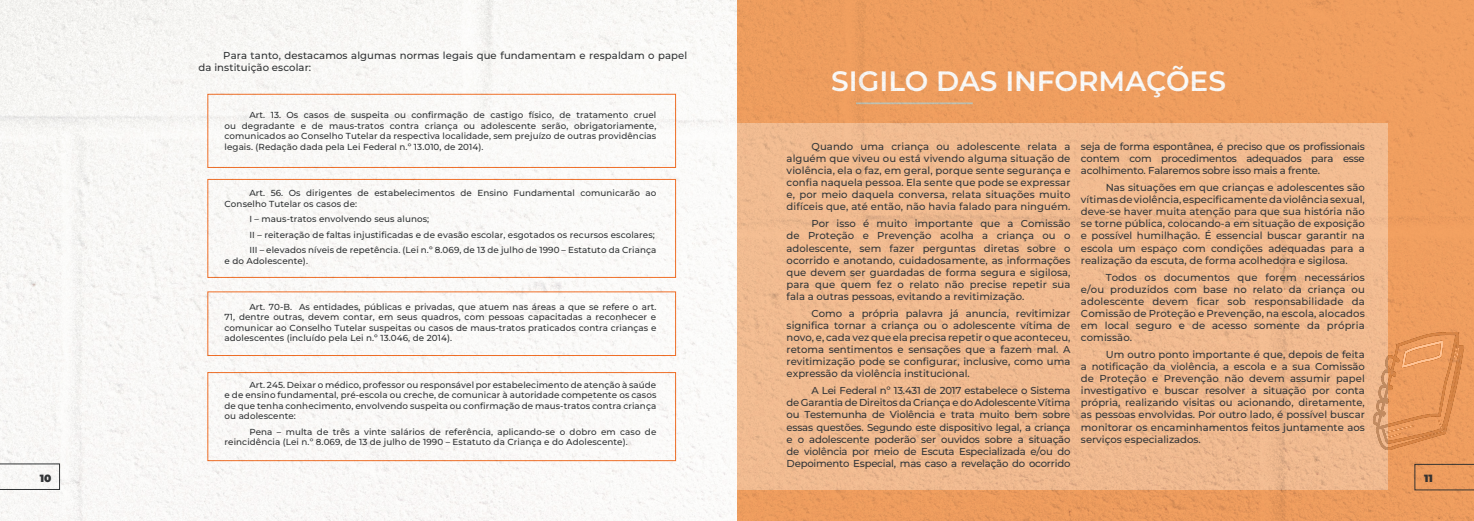
<style>
.page{position:relative;width:1474px;height:521px;background:#fff}
.page>*{position:absolute;margin:0;border:0;box-sizing:border-box;transform-origin:0 0}
.t1{font:600 28px "Montserrat";color:#fff}
.t2{font:100 10.5px "Montserrat";color:#343739}
.Estilo_de_parágrafo_1{font:100 10.06px/12.1px "Montserrat";color:#343739;text-align:justify}
.Estilo_de_parágrafo_1-2{font:100 8.75px/10.5px "Montserrat";letter-spacing:.01em;color:#343739;text-align:justify}
</style>
<div class="page">
<img style="left:0;top:0;width:1473px;height:521px">
<img style="left:1373px;top:332px;width:90px;height:118px">
<p class="Estilo_de_parágrafo_1" style="left:198px;top:49px;width:490px;text-indent:25px">Para tanto, destacamos algumas normas legais que fundamentam e respaldam o papel da instituição escolar:</p>
<p class="Estilo_de_parágrafo_1-2" style="left:224px;top:110px;width:433px;text-indent:25px">Art. 13. Os casos de suspeita ou confirmação de castigo físico, de tratamento cruel ou degradante e de maus-tratos contra criança ou adolescente serão, obrigatoriamente, comunicados ao Conselho Tutelar da respectiva localidade, sem prejuízo de outras providências legais. (Redação dada pela Lei Federal n.º 13.010, de 2014).</p>
<p class="Estilo_de_parágrafo_1-2" style="left:224px;top:187px;width:433px;text-indent:25px">Art. 56. Os dirigentes de estabelecimentos de Ensino Fundamental comunicarão ao<br>Conselho Tutelar os casos de:</p>
<p class="Estilo_de_parágrafo_1-2" style="left:249px;top:213px;width:181px">I – maus-tratos envolvendo seus alunos;</p>
<p class="Estilo_de_parágrafo_1-2" style="left:249px;top:229px;width:407px">II – reiteração de faltas injustificadas e de evasão escolar, esgotados os recursos escolares;</p>
<p class="Estilo_de_parágrafo_1-2" style="left:224px;top:244px;width:433px;text-indent:25px">III – elevados níveis de repetência. (Lei n.º 8.069, de 13 de julho de 1990 – Estatuto da Criança e do Adolescente).</p>
<p class="Estilo_de_parágrafo_1-2" style="left:224px;top:301px;width:433px;text-indent:25px">Art. 70-B. As entidades, públicas e privadas, que atuem nas áreas a que se refere o art.<br>71, dentre outras, devem contar, em seus quadros, com pessoas capacitadas a reconhecer e comunicar ao Conselho Tutelar suspeitas ou casos de maus-tratos praticados contra crianças e adolescentes (incluído pela Lei n.º 13.046, de 2014).</p>
<p class="Estilo_de_parágrafo_1-2" style="left:224px;top:379px;width:433px;text-indent:25px">Art. 245. Deixar o médico, professor ou responsável por estabelecimento de atenção à saúde e de ensino fundamental, pré-escola ou creche, de comunicar à autoridade competente os casos de que tenha conhecimento, envolvendo suspeita ou confirmação de maus-tratos contra criança ou adolescente:</p>
<p class="Estilo_de_parágrafo_1-2" style="left:224px;top:426px;width:433px;text-indent:25px">Pena – multa de três a vinte salários de referência, aplicando-se o dobro em caso de reincidência (Lei n.º 8.069, de 13 de julho de 1990 – Estatuto da Criança e do Adolescente).</p>
<p class="t1" style="left:831px;top:63px;width:396px">SIGILO DAS INFORMAÇÕES</p>
<p class="Estilo_de_parágrafo_1" style="left:786px;top:140px;width:285px;text-indent:25px">Quando uma criança ou adolescente relata a alguém que viveu ou está vivendo alguma situação de violência, ela o faz, em geral, porque sente segurança e confia naquela pessoa. Ela sente que pode se expressar e, por meio daquela conversa, relata situações muito difíceis que, até então, não havia falado para ninguém.</p>
<p class="Estilo_de_parágrafo_1" style="left:786px;top:217px;width:285px;text-indent:25px">Por isso é muito importante que a Comissão de Proteção e Prevenção acolha a criança ou o adolescente, sem fazer perguntas diretas sobre o ocorrido e anotando, cuidadosamente, as informações que devem ser guardadas de forma segura e sigilosa, para que quem fez o relato não precise repetir sua fala a outras pessoas, evitando a revitimização.</p>
<p class="Estilo_de_parágrafo_1" style="left:786px;top:307px;width:285px;text-indent:25px">Como a própria palavra já anuncia, revitimizar significa tornar a criança ou o adolescente vítima de novo, e, cada vez que ela precisa repetir o que aconteceu, retoma sentimentos e sensações que a fazem mal. A revitimização pode se configurar, inclusive, como uma expressão da violência institucional.</p>
<p class="Estilo_de_parágrafo_1" style="left:786px;top:384px;width:285px;text-indent:25px">A Lei Federal nº 13.431 de 2017 estabelece o Sistema de Garantia de Direitos da Criança e do Adolescente Vítima ou Testemunha de Violência e trata muito bem sobre essas questões. Segundo este dispositivo legal, a criança e o adolescente poderão ser ouvidos sobre a situação de violência por meio de Escuta Especializada e/ou do Depoimento Especial, mas caso a revelação do ocorrido</p>
<p class="Estilo_de_parágrafo_1" style="left:1080px;top:140px;width:285px">seja de forma espontânea, é preciso que os profissionais contem com procedimentos adequados para esse acolhimento. Falaremos sobre isso mais a frente.</p>
<p class="Estilo_de_parágrafo_1" style="left:1080px;top:181px;width:285px;text-indent:25px">Nas situações em que crianças e adolescentes são vítimas de violência, especificamente da violência sexual, deve-se haver muita atenção para que sua história não se torne pública, colocando-a em situação de exposição e possível humilhação. É essencial buscar garantir na escola um espaço com condições adequadas para a realização da escuta, de forma acolhedora e sigilosa.</p>
<p class="Estilo_de_parágrafo_1" style="left:1080px;top:271px;width:285px;text-indent:25px">Todos os documentos que forem necessários e/ou produzidos com base no relato da criança ou adolescente devem ficar sob responsabilidade da Comissão de Proteção e Prevenção, na escola, alocados em local seguro e de acesso somente da própria comissão.</p>
<p class="Estilo_de_parágrafo_1" style="left:1080px;top:348px;width:285px;text-indent:25px">Um outro ponto importante é que, depois de feita a notificação da violência, a escola e a sua Comissão de Proteção e Prevenção não devem assumir papel investigativo e buscar resolver a situação por conta própria, realizando visitas ou acionando, diretamente, as pessoas envolvidas. Por outro lado, é possível buscar monitorar os encaminhamentos feitos juntamente aos serviços especializados.</p>
<p class="t2" style="left:40px;top:471px;width:13px">10</p>
<p class="t2" style="left:1423px;top:471px;width:10px">11</p>
</div>
